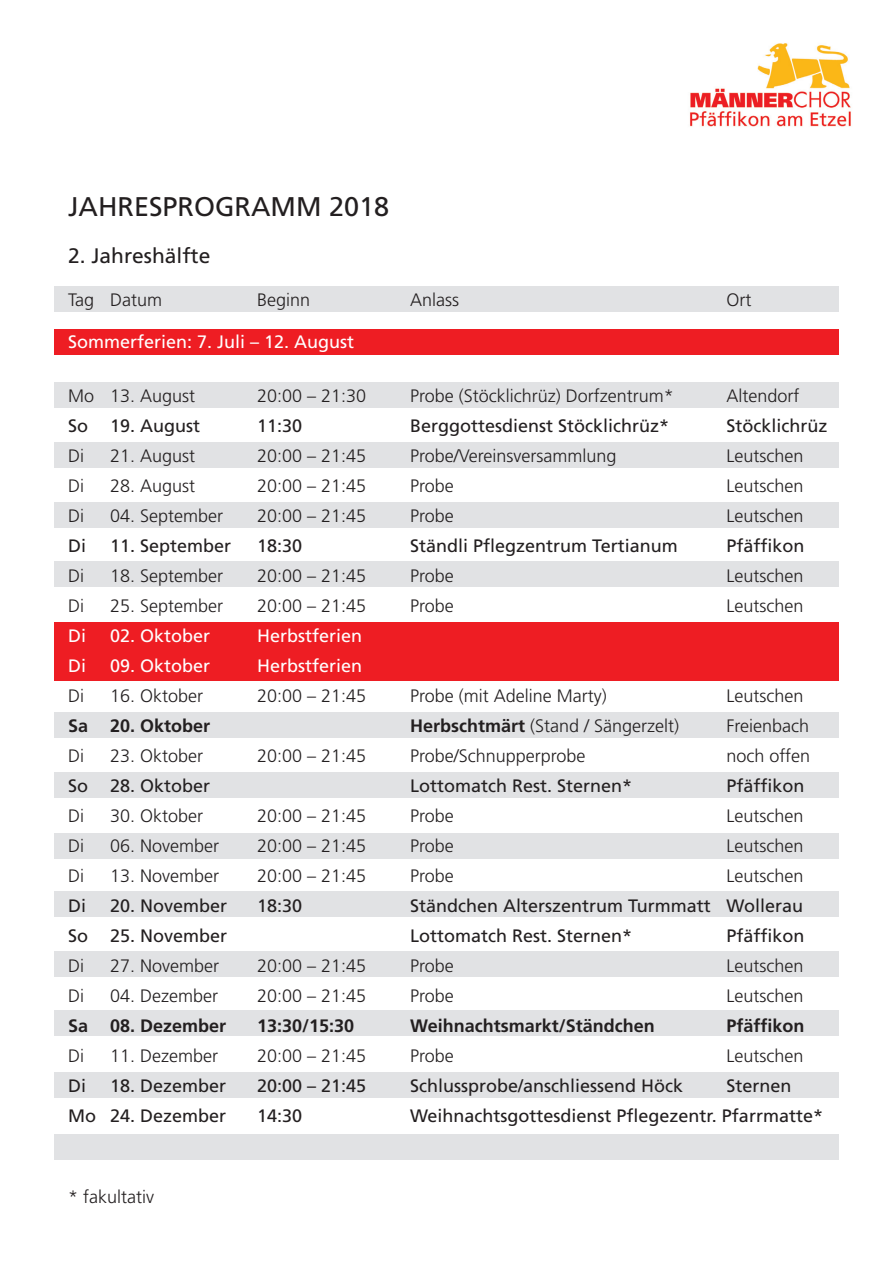
<style>
.page{position:relative;width:893px;height:1263px;background:#fff}
.page>*{position:absolute;margin:0;border:0;box-sizing:border-box;transform-origin:0 0}
.t1{font:27px "Frutiger LT";color:#231f20}
.t2{font:21px "Frutiger LT";color:#231f20}
.t3{font:300 18px "Frutiger LT";color:#231f20}
.t4{font:18px "Frutiger LT";color:#231f20}
.t5{font:18px "Frutiger LT";color:#fff}
.t6{font:700 18px "Frutiger LT";color:#231f20}
.s1{font-weight:700}
</style>
<div class="page">
<div style="left:54px;top:330px;width:784px;height:25px;background:#ee1d23"></div>
<div style="left:54px;top:383px;width:784px;height:25px;background:#e1e2e4"></div>
<div style="left:54px;top:286px;width:784px;height:26px;background:#e1e2e4"></div>
<div style="left:54px;top:442px;width:784px;height:26px;background:#e1e2e4"></div>
<div style="left:54px;top:502px;width:784px;height:25px;background:#e1e2e4"></div>
<div style="left:54px;top:561px;width:784px;height:26px;background:#e1e2e4"></div>
<div style="left:54px;top:622px;width:784px;height:58px;background:#ee1d23"></div>
<div style="left:54px;top:712px;width:784px;height:25px;background:#e1e2e4"></div>
<div style="left:54px;top:772px;width:784px;height:26px;background:#e1e2e4"></div>
<div style="left:54px;top:833px;width:784px;height:26px;background:#e1e2e4"></div>
<div style="left:54px;top:891px;width:784px;height:26px;background:#e1e2e4"></div>
<div style="left:54px;top:951px;width:784px;height:26px;background:#e1e2e4"></div>
<div style="left:54px;top:1011px;width:784px;height:25px;background:#e1e2e4"></div>
<div style="left:54px;top:1072px;width:784px;height:25px;background:#e1e2e4"></div>
<div style="left:54px;top:1134px;width:784px;height:26px;background:#e1e2e4"></div>
<img style="left:690px;top:43px;width:161px;height:84px">
<h1 class="t1" style="left:68px;top:191px;width:323px">JAHRESPROGRAMM 2018</h1>
<p class="t2" style="left:68px;top:243px;width:144px">2. Jahreshälfte</p>
<p class="t3" style="left:68px;top:289px;width:95px">Tag Datum</p>
<p class="t3" style="left:257px;top:289px;width:55px">Beginn</p>
<p class="t3" style="left:410px;top:289px;width:51px">Anlass</p>
<p class="t3" style="left:727px;top:289px;width:26px">Ort</p>
<p class="t5" style="left:68px;top:331px;width:288px">Sommerferien: 7. Juli – 12. August</p>
<p class="t3" style="left:68px;top:385px;width:129px">Mo 13. August</p>
<p class="t3" style="left:257px;top:385px;width:111px">20:00 – 21:30</p>
<p class="t3" style="left:410px;top:385px;width:265px">Probe (Stöcklichrüz) Dorfzentrum*</p>
<p class="t3" style="left:727px;top:385px;width:75px">Altendorf</p>
<p class="t4" style="left:68px;top:415px;width:134px">So 19. August</p>
<p class="t4" style="left:257px;top:415px;width:47px">11:30</p>
<p class="t4" style="left:410px;top:415px;width:261px">Berggottesdienst Stöcklichrüz*</p>
<p class="t4" style="left:727px;top:415px;width:102px">Stöcklichrüz</p>
<p class="t3" style="left:68px;top:445px;width:18px">Di</p>
<p class="t3" style="left:110px;top:445px;width:87px">21. August</p>
<p class="t3" style="left:257px;top:445px;width:111px">20:00 – 21:45</p>
<p class="t3" style="left:410px;top:445px;width:208px">Probe/Vereinsversammlung</p>
<p class="t3" style="left:727px;top:445px;width:79px">Leutschen</p>
<p class="t3" style="left:68px;top:475px;width:18px">Di</p>
<p class="t3" style="left:110px;top:475px;width:87px">28. August</p>
<p class="t3" style="left:257px;top:475px;width:111px">20:00 – 21:45</p>
<p class="t3" style="left:410px;top:475px;width:45px">Probe</p>
<p class="t3" style="left:727px;top:475px;width:79px">Leutschen</p>
<p class="t3" style="left:68px;top:505px;width:18px">Di</p>
<p class="t3" style="left:110px;top:505px;width:115px">04. September</p>
<p class="t3" style="left:257px;top:505px;width:111px">20:00 – 21:45</p>
<p class="t3" style="left:410px;top:505px;width:45px">Probe</p>
<p class="t3" style="left:727px;top:505px;width:79px">Leutschen</p>
<p class="t4" style="left:68px;top:535px;width:19px">Di</p>
<p class="t4" style="left:110px;top:535px;width:123px">11. September</p>
<p class="t4" style="left:257px;top:535px;width:47px">18:30</p>
<p class="t4" style="left:410px;top:535px;width:269px">Ständli Pflegzentrum Tertianum</p>
<p class="t4" style="left:727px;top:535px;width:80px">Pfäffikon</p>
<p class="t3" style="left:68px;top:565px;width:18px">Di</p>
<p class="t3" style="left:110px;top:565px;width:115px">18. September</p>
<p class="t3" style="left:257px;top:565px;width:111px">20:00 – 21:45</p>
<p class="t3" style="left:410px;top:565px;width:45px">Probe</p>
<p class="t3" style="left:727px;top:565px;width:79px">Leutschen</p>
<p class="t3" style="left:68px;top:595px;width:18px">Di</p>
<p class="t3" style="left:110px;top:595px;width:115px">25. September</p>
<p class="t3" style="left:257px;top:595px;width:111px">20:00 – 21:45</p>
<p class="t3" style="left:410px;top:595px;width:45px">Probe</p>
<p class="t3" style="left:727px;top:595px;width:79px">Leutschen</p>
<p class="t5" style="left:68px;top:625px;width:19px">Di</p>
<p class="t5" style="left:110px;top:625px;width:102px">02. Oktober</p>
<p class="t5" style="left:257px;top:625px;width:107px">Herbstferien</p>
<p class="t5" style="left:68px;top:655px;width:19px">Di</p>
<p class="t5" style="left:110px;top:655px;width:102px">09. Oktober</p>
<p class="t5" style="left:257px;top:655px;width:107px">Herbstferien</p>
<p class="t3" style="left:68px;top:685px;width:18px">Di</p>
<p class="t3" style="left:110px;top:685px;width:95px">16. Oktober</p>
<p class="t3" style="left:257px;top:685px;width:111px">20:00 – 21:45</p>
<p class="t3" style="left:410px;top:685px;width:198px">Probe (mit Adeline Marty)</p>
<p class="t3" style="left:727px;top:685px;width:79px">Leutschen</p>
<p class="t6" style="left:68px;top:715px;width:144px">Sa 20. Oktober</p>
<p class="t3" style="left:410px;top:715px;width:271px"><span class="s1">Herbschtmärt</span> (Stand / Sängerzelt)</p>
<p class="t3" style="left:727px;top:715px;width:84px">Freienbach</p>
<p class="t3" style="left:68px;top:745px;width:18px">Di</p>
<p class="t3" style="left:110px;top:745px;width:95px">23. Oktober</p>
<p class="t3" style="left:257px;top:745px;width:111px">20:00 – 21:45</p>
<p class="t3" style="left:410px;top:745px;width:177px">Probe/Schnupperprobe</p>
<p class="t3" style="left:727px;top:745px;width:85px">noch offen</p>
<p class="t4" style="left:68px;top:775px;width:144px">So 28. Oktober</p>
<p class="t4" style="left:410px;top:775px;width:224px">Lottomatch Rest. Sternen*</p>
<p class="t4" style="left:727px;top:775px;width:80px">Pfäffikon</p>
<p class="t3" style="left:68px;top:805px;width:18px">Di</p>
<p class="t3" style="left:110px;top:805px;width:95px">30. Oktober</p>
<p class="t3" style="left:257px;top:805px;width:111px">20:00 – 21:45</p>
<p class="t3" style="left:410px;top:805px;width:45px">Probe</p>
<p class="t3" style="left:727px;top:805px;width:79px">Leutschen</p>
<p class="t3" style="left:68px;top:835px;width:18px">Di</p>
<p class="t3" style="left:110px;top:835px;width:111px">06. November</p>
<p class="t3" style="left:257px;top:835px;width:111px">20:00 – 21:45</p>
<p class="t3" style="left:410px;top:835px;width:45px">Probe</p>
<p class="t3" style="left:727px;top:835px;width:79px">Leutschen</p>
<p class="t3" style="left:68px;top:865px;width:18px">Di</p>
<p class="t3" style="left:110px;top:865px;width:111px">13. November</p>
<p class="t3" style="left:257px;top:865px;width:111px">20:00 – 21:45</p>
<p class="t3" style="left:410px;top:865px;width:45px">Probe</p>
<p class="t3" style="left:727px;top:865px;width:79px">Leutschen</p>
<p class="t4" style="left:68px;top:895px;width:19px">Di</p>
<p class="t4" style="left:110px;top:895px;width:119px">20. November</p>
<p class="t4" style="left:257px;top:895px;width:47px">18:30</p>
<p class="t4" style="left:410px;top:895px;width:394px">Ständchen Alterszentrum Turmmatt Wollerau</p>
<p class="t4" style="left:68px;top:925px;width:161px">So 25. November</p>
<p class="t4" style="left:410px;top:925px;width:224px">Lottomatch Rest. Sternen*</p>
<p class="t4" style="left:727px;top:925px;width:80px">Pfäffikon</p>
<p class="t3" style="left:68px;top:956px;width:18px">Di</p>
<p class="t3" style="left:110px;top:956px;width:111px">27. November</p>
<p class="t3" style="left:257px;top:956px;width:111px">20:00 – 21:45</p>
<p class="t3" style="left:410px;top:956px;width:45px">Probe</p>
<p class="t3" style="left:727px;top:956px;width:79px">Leutschen</p>
<p class="t3" style="left:68px;top:986px;width:18px">Di</p>
<p class="t3" style="left:110px;top:986px;width:110px">04. Dezember</p>
<p class="t3" style="left:257px;top:986px;width:111px">20:00 – 21:45</p>
<p class="t3" style="left:410px;top:986px;width:45px">Probe</p>
<p class="t3" style="left:727px;top:986px;width:79px">Leutschen</p>
<p class="t6" style="left:68px;top:1015px;width:160px">Sa 08. Dezember</p>
<p class="t6" style="left:257px;top:1015px;width:99px">13:30/15:30</p>
<p class="t6" style="left:410px;top:1015px;width:246px">Weihnachtsmarkt/Ständchen</p>
<p class="t6" style="left:727px;top:1015px;width:80px">Pfäffikon</p>
<p class="t3" style="left:68px;top:1046px;width:18px">Di</p>
<p class="t3" style="left:110px;top:1046px;width:110px">11. Dezember</p>
<p class="t3" style="left:257px;top:1046px;width:111px">20:00 – 21:45</p>
<p class="t3" style="left:410px;top:1046px;width:45px">Probe</p>
<p class="t3" style="left:727px;top:1046px;width:79px">Leutschen</p>
<p class="t4" style="left:68px;top:1075px;width:19px">Di</p>
<p class="t4" style="left:110px;top:1075px;width:118px">18. Dezember</p>
<p class="t4" style="left:257px;top:1075px;width:111px">20:00 – 21:45</p>
<p class="t4" style="left:410px;top:1075px;width:275px">Schlussprobe/anschliessend Höck</p>
<p class="t4" style="left:727px;top:1075px;width:67px">Sternen</p>
<p class="t4" style="left:68px;top:1105px;width:160px">Mo 24. Dezember</p>
<p class="t4" style="left:257px;top:1105px;width:47px">14:30</p>
<p class="t4" style="left:410px;top:1105px;width:414px">Weihnachtsgottesdienst Pflegezentr. Pfarrmatte*</p>
<p class="t3" style="left:68px;top:1187px;width:87px">* fakultativ</p>
</div>
